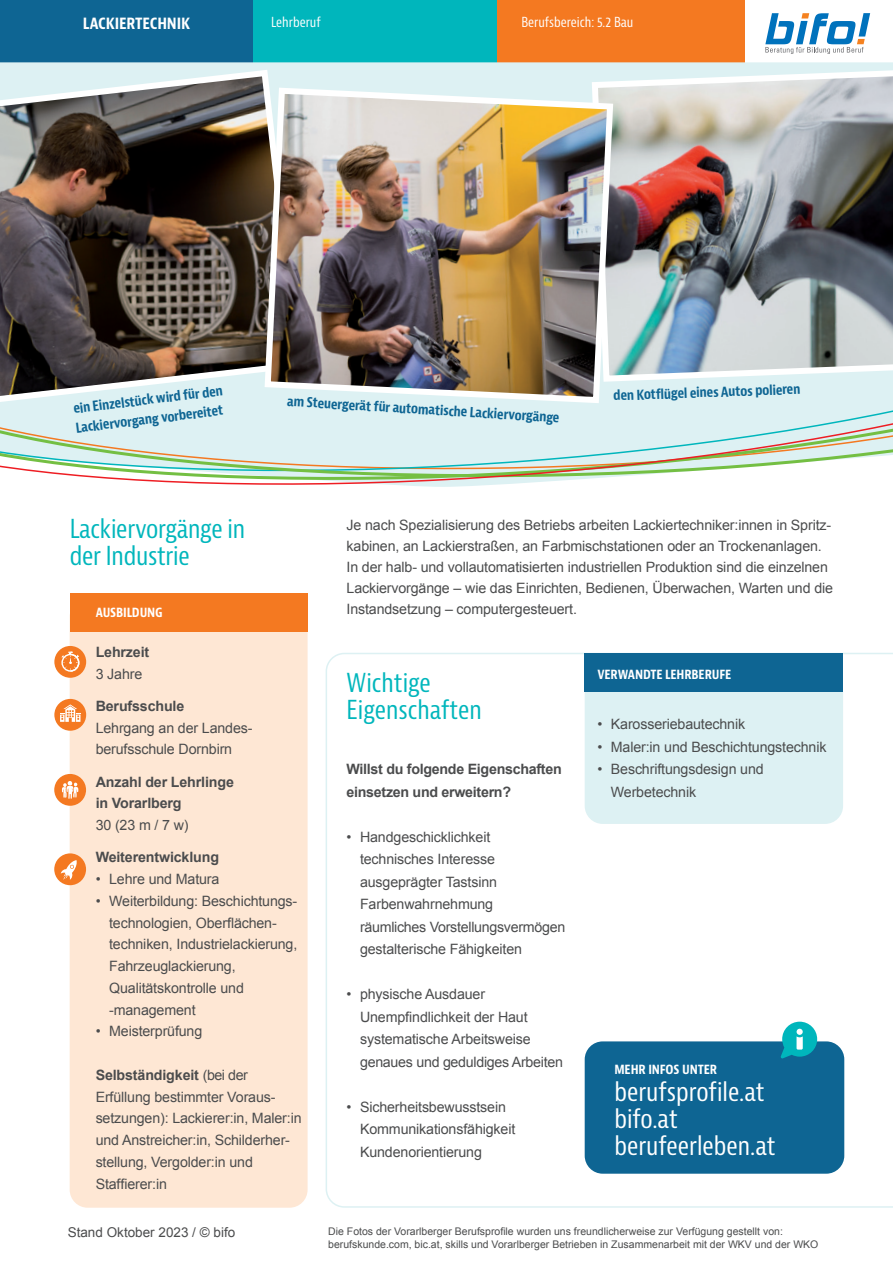
<style>
.page{position:relative;width:893px;height:1263px;background:#fff}
.page>*{position:absolute;margin:0;border:0;box-sizing:border-box;transform-origin:0 0}
.t1{font:condensed 25.5px/27px "Bernina Sans";letter-spacing:-.01em;color:#00b6bc}
.t2{font:condensed 25.5px/27px "Bernina Sans";color:#fff}
.t3{font:700 condensed 16.5px "Bernina Sans";letter-spacing:-.01em;color:#fff}
.t4{font:14.25px/22.5px "Arial";letter-spacing:-.01em;color:#4b4c4d}
.t5{font:700 14.25px/22.5px "Arial";letter-spacing:-.01em;color:#4b4c4d}
.t6{font:700 condensed 13.5px/19.5px "Bernina Sans";color:#0e6593}
.t7{font:700 condensed 13.5px "Bernina Sans";letter-spacing:-.01em;color:#fff}
.t8{font:condensed 13.5px "Bernina Sans";color:#fff}
.t9{font:13.5px "Arial";color:#4b4c4d}
.t10{font:10.5px/13.5px "Arial";color:#4b4c4d}
.s1{font-weight:700}
</style>
<div class="page">
<div style="left:0;top:0;width:322px;height:64px;background:#0e6593"></div>
<div style="left:493px;top:0;width:252px;height:64px;background:#f47921"></div>
<div style="left:253px;top:0;width:243px;height:64px;background:#00b6bc"></div>
<svg style="left:0;top:62px;width:893px;height:22px;fill:#ddf1f3"></svg>
<svg style="left:326px;top:653px;width:567px;height:555px"></svg>
<div style="left:70px;top:599px;width:238px;height:609px;background:#fee7d4;border-radius:18px"></div>
<div style="left:54px;top:646px;width:32px;height:32px;background:#f47921;border-radius:50%"></div>
<svg style="left:61px;top:652px;width:18px;height:20px"></svg>
<div style="left:54px;top:699px;width:32px;height:32px;background:#f47921;border-radius:50%"></div>
<svg style="left:60px;top:704px;width:21px;height:18px"></svg>
<div style="left:54px;top:853px;width:32px;height:32px;background:#f47921;border-radius:50%"></div>
<svg style="left:61px;top:860px;width:16px;height:20px"></svg>
<div style="left:54px;top:774px;width:32px;height:32px;background:#f47921;border-radius:50%"></div>
<svg style="left:62px;top:781px;width:17px;height:18px"></svg>
<div style="left:70px;top:593px;width:238px;height:39px;background:#f47921"></div>
<div style="left:585px;top:692px;width:258px;height:132px;background:#ddf1f3"></div>
<div style="left:585px;top:653px;width:258px;height:39px;background:#0e6593"></div>
<svg style="left:0;top:385px;width:893px;height:102px"></svg>
<svg style="left:765px;top:13px;width:105px;height:41px"></svg>
<img style="left:589px;top:66px;width:304px;height:319px">
<img style="left:0;top:66px;width:305px;height:342px">
<img style="left:261px;top:84px;width:355px;height:322px">
<div style="left:585px;top:1041px;width:259px;height:133px;background:#0e6593;border-radius:18px"></div>
<svg style="left:781px;top:1022px;width:36px;height:36px"></svg>
<p class="t3" style="left:83px;top:13px;width:109px">LACKIERTECHNIK</p>
<p class="t8" style="left:271px;top:14px;width:51px">Lehrberuf</p>
<p class="t8" style="left:521px;top:14px;width:114px">Berufsbereich: 5.2 Bau</p>
<p class="t6" style="left:72px;top:399px;width:152px;rotate:-7deg">ein Einzelstück wird für den<br>Lackiervorgang vorbereitet</p>
<h1 class="t1" style="left:70px;top:516px;width:177px">Lackiervorgänge in der Industrie</h1>
<p class="t7" style="left:96px;top:604px;width:69px">AUSBILDUNG</p>
<p class="t6" style="left:288px;top:393px;width:274px;rotate:3deg">am Steuergerät für automatische Lackiervorgänge</p>
<p class="t6" style="left:613px;top:386px;width:189px;rotate:-2deg">den Kotflügel eines Autos polieren</p>
<p class="t4" style="left:347px;top:515px;width:488px;line-height:21px">Je nach Spezialisierung des Betriebs arbeiten Lackiertechniker:innen in Spritz&shy;kabinen, an Lackierstraßen, an Farbmischstationen oder an Trockenanlagen.<br>In der halb- und vollautomatisierten industriellen Produktion sind die einzelnen Lackiervorgänge – wie das Einrichten, Bedienen, Überwachen, Warten und die Instandsetzung – computergesteuert.</p>
<p class="t5" style="left:96px;top:641px;width:55px">Lehrzeit</p>
<p class="t4" style="left:96px;top:662px;width:48px">3 Jahre</p>
<p class="t5" style="left:96px;top:695px;width:90px">Berufsschule</p>
<p class="t4" style="left:96px;top:717px;width:158px;line-height:21.8px">Lehrgang an der Landes&shy;berufsschule Dornbirn</p>
<p class="t5" style="left:96px;top:771px;width:140px;line-height:21.8px">Anzahl der Lehrlinge in Vorarlberg</p>
<p class="t4" style="left:96px;top:814px;width:95px">30 (23 m / 7 w)</p>
<p class="t5" style="left:96px;top:846px;width:125px">Weiterentwicklung</p>
<p class="t4" style="left:96px;top:868px;width:125px">• Lehre und Matura</p>
<p class="t4" style="left:109px;top:890px;width:190px;line-height:21.8px;text-indent:-13px">• Weiterbildung: Beschichtungs&shy;technologien, Oberflächen&shy;techniken, Industrielackierung,<br>Fahrzeuglackierung,<br>Qualitätskontrolle und -management</p>
<p class="t4" style="left:96px;top:1020px;width:108px">• Meisterprüfung</p>
<p class="t4" style="left:96px;top:1064px;width:207px;line-height:21.8px"><span class="s1">Selbständigkeit</span> (bei der<br>Erfüllung bestimmter Voraus&shy;setzungen): Lackierer:in, Maler:in und Anstreicher:in, Schilderher&shy;stellung, Vergolder:in und<br>Staffierer:in</p>
<h1 class="t1" style="left:347px;top:670px;width:137px">Wichtige<br>Eigenschaften</h1>
<p class="t5" style="left:347px;top:758px;width:217px">Willst du folgende Eigenschaften einsetzen und erweitern?</p>
<p class="t4" style="left:360px;top:825px;width:207px;text-indent:-13px">• Handgeschicklichkeit technisches Interesse ausgeprägter Tastsinn<br>Farbenwahrnehmung<br>räumliches Vorstellungsvermögen gestalterische Fähigkeiten</p>
<p class="t4" style="left:360px;top:983px;width:204px;text-indent:-13px">• physische Ausdauer<br>Unempfindlichkeit der Haut systematische Arbeitsweise genaues und geduldiges Arbeiten</p>
<p class="t4" style="left:360px;top:1095px;width:157px;text-indent:-13px">• Sicherheitsbewusstsein<br>Kommunikationsfähigkeit<br>Kundenorientierung</p>
<p class="t7" style="left:597px;top:666px;width:136px">VERWANDTE LEHRBERUFE</p>
<p class="t4" style="left:597px;top:713px;width:149px">• Karosseriebautechnik</p>
<p class="t4" style="left:597px;top:735px;width:231px">• Maler:in und Beschichtungstechnik</p>
<p class="t4" style="left:611px;top:758px;width:154px;text-indent:-13px">• Beschriftungsdesign und<br>Werbetechnik</p>
<p class="t7" style="left:614px;top:1061px;width:104px">MEHR INFOS UNTER</p>
<h1 class="t2" style="left:614px;top:1079px;width:163px">berufsprofile.at bifo.at berufeerleben.at</h1>
<p class="t9" style="left:68px;top:1223px;width:169px">Stand Oktober 2023 / © bifo</p>
<p class="t10" style="left:328px;top:1224px;width:492px">Die Fotos der Vorarlberger Berufsprofile wurden uns freundlicherweise zur Verfügung gestellt von: berufskunde.com, bic.at, skills und Vorarlberger Betrieben in Zusammenarbeit mit der WKV und der WKO</p>
</div>
